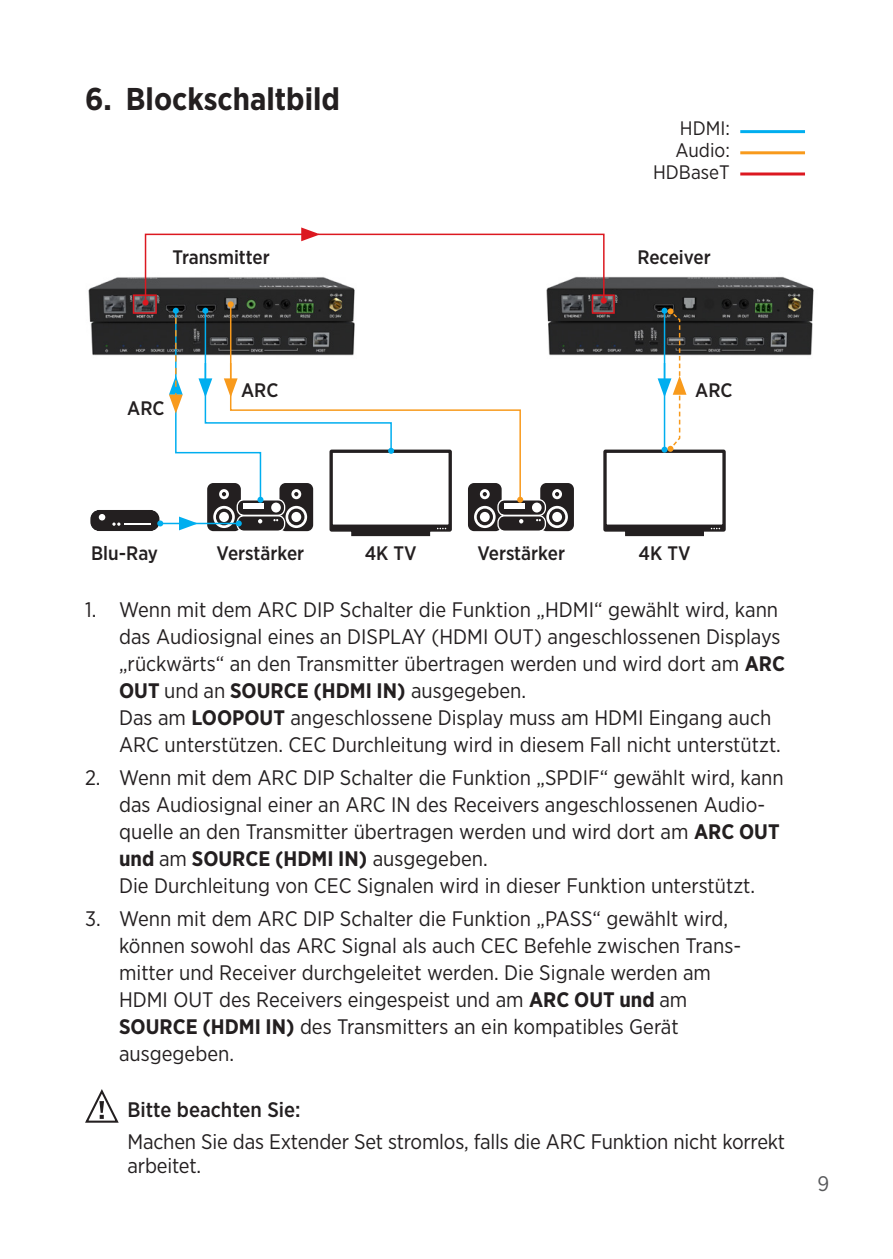
<style>
.page{position:relative;width:893px;height:1259px;background:#fff}
.page>*{position:absolute;margin:0;border:0;box-sizing:border-box;transform-origin:0 0}
.t1{font:700 31.5px "Gotham Narrow";color:#231f20}
.t2{font:21px/27px "Gotham Narrow";color:#231f20}
.t3{font:500 21px "Gotham Narrow";color:#231f20}
.t4{font:21px "Gotham Narrow";color:#57585a}
.t5{font:500 19.5px "Gotham Narrow";color:#231f20}
.t6{font:19.5px/21.9px "Gotham Narrow";color:#231f20;text-align:right}
.s1{font-weight:700}
</style>
<div class="page">
<svg style="left:85px;top:1089px;width:34px;height:34px"></svg>
<hr style="left:740px;top:130px;width:65px;height:3px;background:#00aeef">
<hr style="left:740px;top:151px;width:65px;height:3px;background:#f89a1c">
<hr style="left:740px;top:172px;width:65px;height:3px;background:#dc1820">
<img style="left:726px;top:276px;width:88px;height:80px">
<svg style="left:88px;top:227px;width:638px;height:310px"></svg>
<h1 class="t1" style="left:85px;top:79px;width:256px">6. Blockschaltbild</h1>
<p class="t6" style="left:653px;top:117px;width:78px">HDMI:<br>Audio:<br>HDBaseT</p>
<p class="t5" style="left:172px;top:245px;width:99px">Transmitter</p>
<p class="t5" style="left:637px;top:245px;width:75px">Receiver</p>
<p class="t5" style="left:127px;top:396px;width:39px">ARC</p>
<p class="t5" style="left:241px;top:378px;width:39px">ARC</p>
<p class="t5" style="left:695px;top:378px;width:39px">ARC</p>
<p class="t5" style="left:91px;top:541px;width:69px">Blu-Ray</p>
<p class="t5" style="left:217px;top:541px;width:89px">Verstärker</p>
<p class="t5" style="left:365px;top:541px;width:53px">4K TV</p>
<p class="t5" style="left:477px;top:541px;width:89px">Verstärker</p>
<p class="t5" style="left:639px;top:541px;width:53px">4K TV</p>
<p class="t2" style="left:119px;top:595px;width:667px;text-indent:-34px">1. Wenn mit dem ARC DIP Schalter die Funktion „HDMI“ gewählt wird, kann das Audiosignal eines an DISPLAY (HDMI OUT) angeschlossenen Displays „rückwärts“ an den Transmitter übertragen werden und wird dort am <span class="s1">ARC OUT</span> und an <span class="s1">SOURCE (HDMI IN)</span> ausgegeben.<br>Das am <span class="s1">LOOPOUT</span> angeschlossene Display muss am HDMI Eingang auch ARC unterstützen. CEC Durchleitung wird in diesem Fall nicht unterstützt.</p>
<p class="t2" style="left:119px;top:763px;width:666px;text-indent:-34px">2. Wenn mit dem ARC DIP Schalter die Funktion „SPDIF“ gewählt wird, kann das Audiosignal einer an ARC IN des Receivers angeschlossenen Audio&shy;quelle an den Transmitter übertragen werden und wird dort am <span class="s1">ARC OUT und</span> am <span class="s1">SOURCE (HDMI IN)</span> ausgegeben.<br>Die Durchleitung von CEC Signalen wird in dieser Funktion unterstützt.</p>
<p class="t2" style="left:119px;top:904px;width:624px;text-indent:-34px">3. Wenn mit dem ARC DIP Schalter die Funktion „PASS“ gewählt wird, können sowohl das ARC Signal als auch CEC Befehle zwischen Trans&shy;mitter und Receiver durchgeleitet werden. Die Signale werden am HDMI OUT des Receivers eingespeist und am <span class="s1">ARC OUT und</span> am <span class="s1">SOURCE (HDMI IN)</span> des Transmitters an ein kompatibles Gerät ausgegeben.</p>
<p class="t3" style="left:127px;top:1096px;width:175px">Bitte beachten Sie:</p>
<p class="t2" style="left:128px;top:1129px;width:659px;line-height:24px">Machen Sie das Extender Set stromlos, falls die ARC Funktion nicht korrekt arbeitet.</p>
<p class="t4" style="left:817px;top:1170px;width:13px">9</p>
</div>
